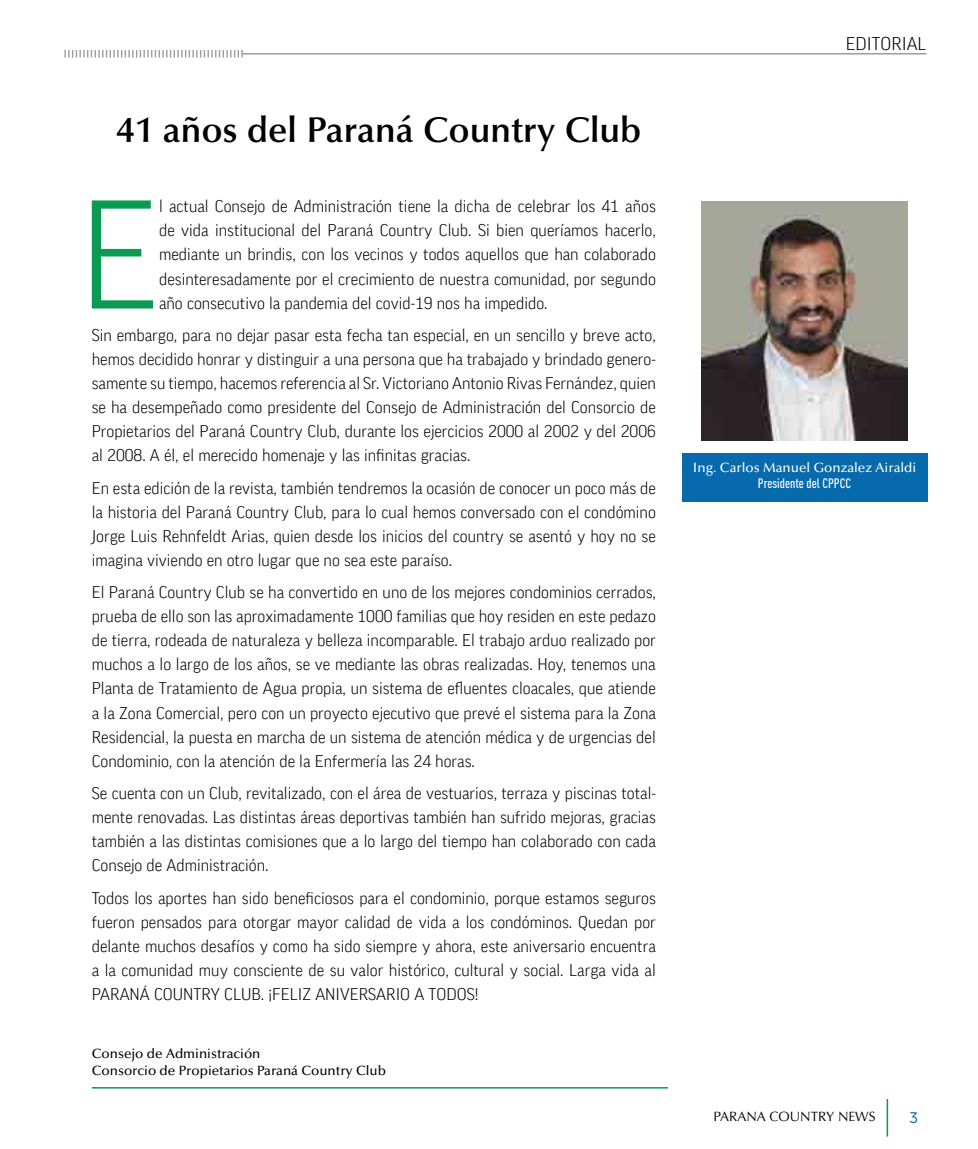
<style>
.page{position:relative;width:978px;height:1149px;background:#fff}
.page>*{position:absolute;margin:0;border:0;box-sizing:border-box;transform-origin:0 0}
.t1{font:300 148.95px "FF Good Pro";color:#0b9a51}
.t2{font:600 36px "Optima LT Std";color:#000}
.t3{font:300 18px "FF Good Pro";color:#000}
.t4{font:300 16.5px/24px "FF Good Pro";color:#000;text-align:justify}
.t5{font:15px "Uni Neue";color:#066aac}
.t6{font:500 13.5px/16.2px "Optima LT Std";color:#000}
.t7{font:500 13.5px "Optima LT Std";color:#fff}
.t8{font:500 13.5px "DIN Cond";color:#fff}
.t9{font:13.5px "Optima LT Std";color:#000}
</style>
<div class="page">
<div style="left:682px;top:452px;width:245px;height:49px;background:#066aac"></div>
<hr style="left:92px;top:1086px;width:576px;height:2px;background:#0b9a51">
<img style="left:702px;top:201px;width:205px;height:239px">
<hr style="left:887px;top:1098px;width:1px;height:38px;background:#0b9a51">
<hr style="left:242px;top:53px;width:685px;height:1px;background:#9d9d9c">
<svg style="left:64px;top:50px;width:179px;height:7px"></svg>
<h2 class="t2" style="left:116px;top:109px;width:527px">41 años del Paraná Country Club</h2>
<h1 class="t1" style="left:79px;top:169px;width:82px">E</h1>
<p class="t4" style="left:159px;top:194px;width:498px">l actual Consejo de Administración tiene la dicha de celebrar los 41 años de vida institucional del Paraná Country Club. Si bien queríamos hacerlo, mediante un brindis, con los vecinos y todos aquellos que han colaborado desinteresadamente por el crecimiento de nuestra comunidad, por segundo año consecutivo la pandemia del covid-19 nos ha impedido.</p>
<p class="t4" style="left:92px;top:323px;width:566px">Sin embargo, para no dejar pasar esta fecha tan especial, en un sencillo y breve acto, hemos decidido honrar y distinguir a una persona que ha trabajado y brindado genero&shy;samente su tiempo, hacemos referencia al Sr. Victoriano Antonio Rivas Fernández, quien se ha desempeñado como presidente del Consejo de Administración del Consorcio de Propietarios del Paraná Country Club, durante los ejercicios 2000 al 2002 y del 2006 al 2008. A él, el merecido homenaje y las infinitas gracias.</p>
<p class="t4" style="left:92px;top:475px;width:566px">En esta edición de la revista, también tendremos la ocasión de conocer un poco más de la historia del Paraná Country Club, para lo cual hemos conversado con el condómino Jorge Luis Rehnfeldt Arias, quien desde los inicios del country se asentó y hoy no se imagina viviendo en otro lugar que no sea este paraíso.</p>
<p class="t4" style="left:92px;top:580px;width:566px">El Paraná Country Club se ha convertido en uno de los mejores condominios cerrados, prueba de ello son las aproximadamente 1000 familias que hoy residen en este pedazo de tierra, rodeada de naturaleza y belleza incomparable. El trabajo arduo realizado por muchos a lo largo de los años, se ve mediante las obras realizadas. Hoy, tenemos una Planta de Tratamiento de Agua propia, un sistema de efluentes cloacales, que atiende a la Zona Comercial, pero con un proyecto ejecutivo que prevé el sistema para la Zona Residencial, la puesta en marcha de un sistema de atención médica y de urgencias del Condominio, con la atención de la Enfermería las 24 horas.</p>
<p class="t4" style="left:92px;top:780px;width:566px">Se cuenta con un Club, revitalizado, con el área de vestuarios, terraza y piscinas total&shy;mente renovadas. Las distintas áreas deportivas también han sufrido mejoras, gracias también a las distintas comisiones que a lo largo del tiempo han colaborado con cada Consejo de Administración.</p>
<p class="t4" style="left:92px;top:885px;width:566px">Todos los aportes han sido beneficiosos para el condominio, porque estamos seguros fueron pensados para otorgar mayor calidad de vida a los condóminos. Quedan por delante muchos desafíos y como ha sido siempre y ahora, este aniversario encuentra a la comunidad muy consciente de su valor histórico, cultural y social. Larga vida al PARANÁ COUNTRY CLUB. ¡FELIZ ANIVERSARIO A TODOS!</p>
<p class="t6" style="left:92px;top:1045px;width:296px">Consejo de Administración<br>Consorcio de Propietarios Paraná Country Club</p>
<p class="t3" style="left:846px;top:34px;width:82px">EDITORIAL</p>
<p class="t7" style="left:693px;top:459px;width:225px">Ing. Carlos Manuel Gonzalez Airaldi</p>
<p class="t8" style="left:758px;top:475px;width:95px">Presidente del CPPCC</p>
<p class="t9" style="left:713px;top:1108px;width:164px">PARANA COUNTRY NEWS</p>
<p class="t5" style="left:909px;top:1108px;width:10px">3</p>
</div>
